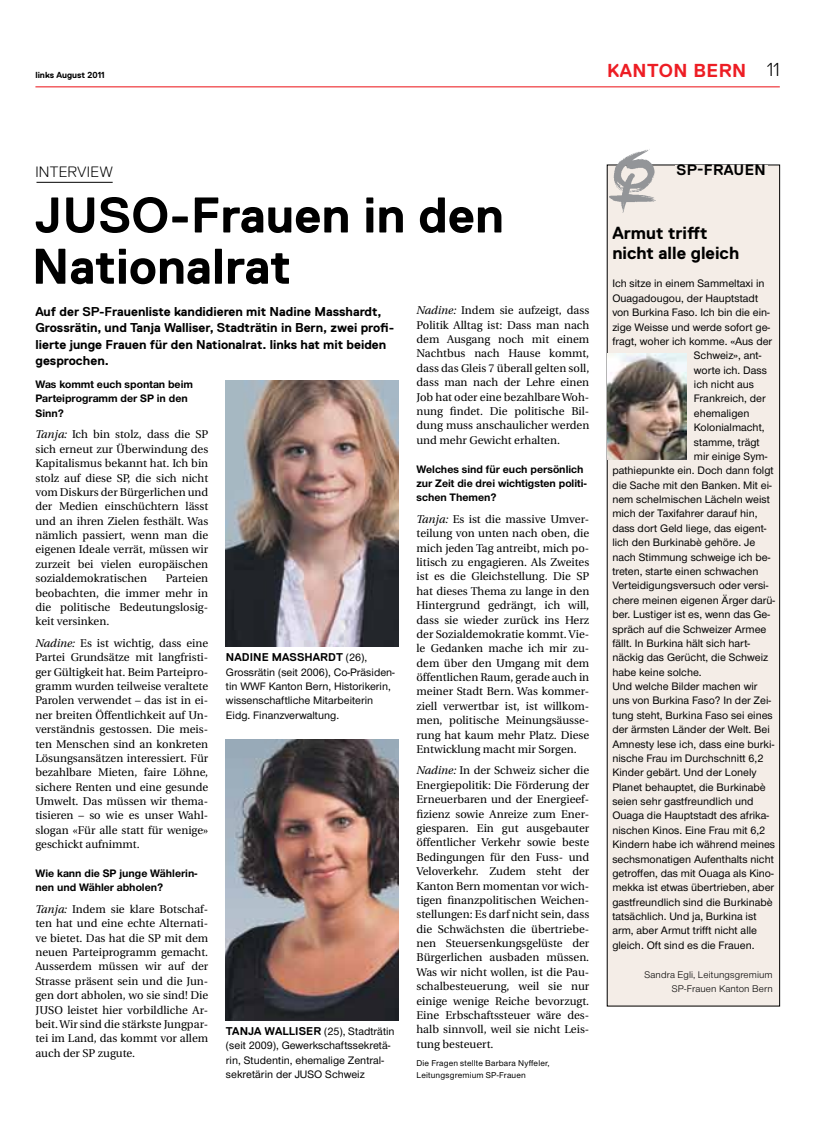
<style>
.page{position:relative;width:833px;height:1134px;background:#fff}
.page>*{position:absolute;margin:0;border:0;box-sizing:border-box;transform-origin:0 0}
.t1{font:700 50px/51.2px "Replica";color:#000}
.t2{font:700 18.75px "Replica";letter-spacing:.025em;color:#ed1d24}
.t3{font:300 18.75px "Replica";color:#000}
.t4{font:700 17.5px/20px "Replica";color:#000}
.t5{font:300 15px "Replica";letter-spacing:.015em;color:#000}
.t6{font:700 15px "Replica";letter-spacing:.02em;color:#000}
.t7{font:700 12.75px/16.2px "Replica";color:#000}
.t8{font:11.25px/14.4px "Utopia";color:#000;text-align:justify}
.t9{font:500 11.25px/14.4px "Nimbus San Nov";color:#000}
.t10{font:700 11.25px/14.4px "Nimbus San Nov";color:#000}
.t11{font:700 11.25px "Replica";color:#000}
.t12{font:10px/14.4px "Nimbus San Nov";letter-spacing:.01em;color:#000;text-align:right}
.t13{font:500 8.75px/11.9px "Nimbus San Nov";letter-spacing:.02em;color:#000}
.t14{font:700 8.75px "Replica";color:#000}
.s1{font-style:italic}
.s2{font-family:"Replica";font-weight:700}
</style>
<div class="page">
<hr style="left:35px;top:86px;width:745px;height:1px;background:#ef3e42">
<div style="left:607px;top:165px;width:172px;height:841px;background:#f4ede7"></div>
<hr style="left:36px;top:182px;width:77px;height:1px;background:#000">
<div style="left:607px;top:165px;width:173px;height:841px;border:1px solid #000"></div>
<div style="left:675px;top:165px;width:92px;height:22px;background:#f4ede7"></div>
<img style="left:607px;top:149px;width:49px;height:64px">
<img style="left:607px;top:353px;width:80px;height:107px">
<img style="left:226px;top:381px;width:173px;height:266px">
<img style="left:226px;top:739px;width:173px;height:282px">
<p class="t14" style="left:35px;top:70px;width:71px">links August 2011</p>
<h2 class="t2" style="left:607px;top:60px;width:28px">Kanton</h2>
<h2 class="t2" style="left:693px;top:60px;width:51px">Bern</h2>
<h2 class="t3" style="left:766px;top:59px;width:15px">11</h2>
<h3 class="t5" style="left:35px;top:163px;width:79px">INTERVI EW</h3>
<h1 class="t1" style="left:32px;top:190px;width:473px">JUSO-Frauen in den<br>Nationalrat</h1>
<p class="t7" style="left:35px;top:304px;width:360px">Auf der SP-Frauenliste kandidieren mit Nadine Masshardt, Grossrätin, und Tanja Walliser, Stadträtin in Bern, zwei profi&shy;lierte junge Frauen für den Nationalrat. links hat mit beiden gesprochen.</p>
<p class="t10" style="left:35px;top:377px;width:159px">Was kommt euch spontan beim<br>Parteiprogramm der SP in den<br>Sinn?</p>
<p class="t8" style="left:35px;top:428px;width:174px"><span class="s1">Tanja:</span> Ich bin stolz, dass die SP sich erneut zur Überwindung des Kapitalismus bekannt hat. Ich bin stolz auf diese SP, die sich nicht vom Diskurs der Bürgerlichen und der Medien einschüchtern lässt und an ihren Zielen festhält. Was nämlich passiert, wenn man die eigenen Ideale verrät, müssen wir zurzeit bei vielen europäischen sozialdemokratischen</p>
<p class="t8" style="left:35px;top:571px;width:174px;text-indent:130px">Parteien beobachten, die immer mehr in die politische Bedeutungslosig&shy;keit versinken.</p>
<p class="t8" style="left:35px;top:636px;width:174px"><span class="s1">Nadine:</span> Es ist wichtig, dass eine Partei Grundsätze mit langfristi&shy;ger Gültigkeit hat. Beim Parteipro&shy;gramm wurden teilweise veraltete Parolen verwendet – das ist in ei&shy;ner breiten Öffentlichkeit auf Un&shy;verständnis gestossen. Die meis&shy;ten Menschen sind an konkreten Lösungsansätzen interessiert. Für bezahlbare Mieten, faire Löhne, sichere Renten und eine gesunde Umwelt. Das müssen wir thema&shy;tisieren – so wie es unser Wahl&shy;slogan «Für alle statt für wenige» geschickt aufnimmt.</p>
<p class="t10" style="left:35px;top:866px;width:163px">Wie kann die SP junge Wählerin&shy;nen und Wähler abholen?</p>
<p class="t8" style="left:35px;top:902px;width:174px"><span class="s1">Tanja:</span> Indem sie klare Botschaf&shy;ten hat und eine echte Alternati&shy;ve bietet. Das hat die SP mit dem neuen Parteiprogramm gemacht.<br>Ausserdem müssen wir auf der Strasse präsent sein und die Jun&shy;gen dort abholen, wo sie sind! Die JUSO leistet hier vorbildliche Ar&shy;beit. Wir sind die stärkste Jungpar&shy;tei im Land, das kommt vor allem auch der SP zugute.</p>
<p class="t11" style="left:226px;top:651px;width:17px">Nadin</p>
<p class="t11" style="left:262px;top:651px;width:29px">e Massha</p>
<p class="t9" style="left:226px;top:650px;width:170px;text-indent:94px"><span class="s2">rdt</span> (26),<br>Grossrätin (seit 2006), Co-Präsiden&shy;tin WWF Kanton Bern, Historikerin, wissenschaftliche Mitarbeiterin<br>Eidg. Finanzverwaltung.</p>
<p class="t9" style="left:226px;top:1024px;width:170px;text-indent:39px"><span class="s2">Wallis er</span> (25), Stadträtin (seit 2009), Gewerkschaftssekretä&shy;rin, Studentin, ehemalige Zentral&shy;sekretärin der JUSO Schweiz</p>
<p class="t11" style="left:226px;top:1025px;width:15px">Tanja</p>
<p class="t8" style="left:416px;top:304px;width:174px"><span class="s1">Nadine:</span> Indem sie aufzeigt, dass Politik Alltag ist: Dass man nach dem Ausgang noch mit einem Nachtbus nach Hause kommt, dass das Gleis 7 überall gelten soll, dass man nach der Lehre einen Job hat oder eine bezahlbare Woh&shy;nung findet. Die politische Bil&shy;dung muss anschaulicher werden und mehr Gewicht erhalten.</p>
<p class="t10" style="left:416px;top:461px;width:171px">Welches sind für euch persönlich zur Zeit die drei wichtigsten politi&shy;schen Themen?</p>
<p class="t8" style="left:416px;top:512px;width:174px"><span class="s1">Tanja:</span> Es ist die massive Umver&shy;teilung von unten nach oben, die mich jeden Tag antreibt, mich po&shy;litisch zu engagieren. Als Zweites ist es die Gleichstellung. Die SP hat dieses Thema zu lange in den Hintergrund gedrängt, ich will, dass sie wieder zurück ins Herz der Sozialdemokratie kommt. Vie&shy;le Gedanken mache ich mir zu&shy;dem über den Umgang mit dem öffentlichen Raum, gerade auch in meiner Stadt Bern. Was kommer&shy;ziell verwertbar ist, ist willkom&shy;men, politische Meinungsäusse&shy;rung hat kaum mehr Platz. Diese Entwicklung macht mir Sorgen.</p>
<p class="t8" style="left:416px;top:764px;width:174px"><span class="s1">Nadine:</span> In der Schweiz sicher die Energiepolitik: Die Förderung der Erneuerbaren und der Energieef&shy;fizienz sowie Anreize zum Ener&shy;giesparen. Ein gut ausgebauter öffentlicher Verkehr sowie beste Bedingungen für den Fuss- und Veloverkehr. Zudem steht der Kanton Bern momentan vor wich&shy;tigen finanzpolitischen Weichen&shy;stellungen: Es darf nicht sein, dass die Schwächsten die übertriebe&shy;nen Steuersenkungsgelüste der Bürgerlichen ausbaden müssen.<br>Was wir nicht wollen, ist die Pau&shy;schalbesteuerung, weil sie nur einige wenige Reiche bevorzugt.<br>Eine Erbschaftssteuer wäre des&shy;halb sinnvoll, weil sie nicht Leis&shy;tung besteuert.</p>
<p class="t13" style="left:416px;top:1057px;width:135px">Die Fragen stellte Barbara Nyffeler,<br>Leitungsgremium SP-Frauen</p>
<h3 class="t6" style="left:676px;top:162px;width:88px">SP-Frau en</h3>
<h3 class="t4" style="left:612px;top:223px;width:129px">Armut trifft nicht alle gleich</h3>
<p class="t9" style="left:612px;top:276px;width:154px">Ich sitze in einem Sammeltaxi in</p>
<p class="t9" style="left:612px;top:291px;width:147px">Ouagadougou, der Hauptstadt</p>
<p class="t9" style="left:612px;top:305px;width:159px">von Burkina Faso. Ich bin die ein-</p>
<p class="t9" style="left:612px;top:320px;width:159px">zige Weisse und werde sofort ge-</p>
<p class="t9" style="left:612px;top:334px;width:161px">fragt, woher ich komme. «Aus der</p>
<p class="t9" style="left:694px;top:348px;width:69px">Schweiz», ant-</p>
<p class="t9" style="left:694px;top:363px;width:75px">worte ich. Dass</p>
<p class="t9" style="left:694px;top:377px;width:62px">ich nicht aus</p>
<p class="t9" style="left:694px;top:391px;width:73px">Frankreich, der</p>
<p class="t9" style="left:694px;top:406px;width:57px">ehemaligen</p>
<p class="t9" style="left:694px;top:420px;width:72px">Kolonialmacht,</p>
<p class="t9" style="left:694px;top:435px;width:67px">stamme, trägt</p>
<p class="t9" style="left:694px;top:449px;width:75px">mir einige Sym-</p>
<p class="t9" style="left:612px;top:463px;width:163px">pathiepunkte ein. Doch dann folgt</p>
<p class="t9" style="left:612px;top:478px;width:161px">die Sache mit den Banken. Mit ei-</p>
<p class="t9" style="left:612px;top:492px;width:159px">nem schelmischen Lächeln weist</p>
<p class="t9" style="left:612px;top:506px;width:147px">mich der Taxifahrer darauf hin,</p>
<p class="t9" style="left:612px;top:521px;width:156px">dass dort Geld liege, das eigent-</p>
<p class="t9" style="left:612px;top:535px;width:144px">lich den Burkinabè gehöre. Je</p>
<p class="t9" style="left:612px;top:550px;width:159px">nach Stimmung schweige ich be-</p>
<p class="t9" style="left:612px;top:564px;width:148px">treten, starte einen schwachen</p>
<p class="t9" style="left:612px;top:578px;width:157px">Verteidigungsversuch oder versi-</p>
<p class="t9" style="left:612px;top:593px;width:164px">chere meinen eigenen Ärger darü-</p>
<p class="t9" style="left:612px;top:607px;width:159px">ber. Lustiger ist es, wenn das Ge-</p>
<p class="t9" style="left:612px;top:621px;width:156px">spräch auf die Schweizer Armee</p>
<p class="t9" style="left:612px;top:636px;width:139px">fällt. In Burkina hält sich hart-</p>
<p class="t9" style="left:612px;top:650px;width:157px">näckig das Gerücht, die Schweiz</p>
<p class="t9" style="left:612px;top:665px;width:91px">habe keine solche.</p>
<p class="t9" style="left:612px;top:679px;width:147px">Und welche Bilder machen wir</p>
<p class="t9" style="left:612px;top:693px;width:160px">uns von Burkina Faso? In der Zei-</p>
<p class="t9" style="left:612px;top:708px;width:162px">tung steht, Burkina Faso sei eines</p>
<p class="t9" style="left:612px;top:722px;width:159px">der ärmsten Länder der Welt. Bei</p>
<p class="t9" style="left:612px;top:737px;width:163px">Amnesty lese ich, dass eine burki-</p>
<p class="t9" style="left:612px;top:751px;width:153px">nische Frau im Durchschnitt 6,2</p>
<p class="t9" style="left:612px;top:765px;width:146px">Kinder gebärt. Und der Lonely</p>
<p class="t9" style="left:612px;top:780px;width:155px">Planet behauptet, die Burkinabè</p>
<p class="t9" style="left:612px;top:794px;width:143px">seien sehr gastfreundlich und</p>
<p class="t9" style="left:612px;top:808px;width:158px">Ouaga die Hauptstadt des afrika-</p>
<p class="t9" style="left:612px;top:823px;width:154px">nischen Kinos. Eine Frau mit 6,2</p>
<p class="t9" style="left:612px;top:837px;width:164px">Kindern habe ich während meines</p>
<p class="t9" style="left:612px;top:852px;width:163px">sechsmonatigen Aufenthalts nicht</p>
<p class="t9" style="left:612px;top:866px;width:163px">getroffen, das mit Ouaga als Kino-</p>
<p class="t9" style="left:612px;top:880px;width:163px">mekka ist etwas übertrieben, aber</p>
<p class="t9" style="left:612px;top:895px;width:162px">gastfreundlich sind die Burkinabè</p>
<p class="t9" style="left:612px;top:909px;width:146px">tatsächlich. Und ja, Burkina ist</p>
<p class="t9" style="left:612px;top:923px;width:146px">arm, aber Armut trifft nicht alle</p>
<p class="t9" style="left:612px;top:938px;width:144px">gleich. Oft sind es die Frauen.</p>
<p class="t12" style="left:644px;top:967px;width:130px">Sandra Egli, Leitungsgremium<br>SP-Frauen Kanton Bern</p>
</div>
